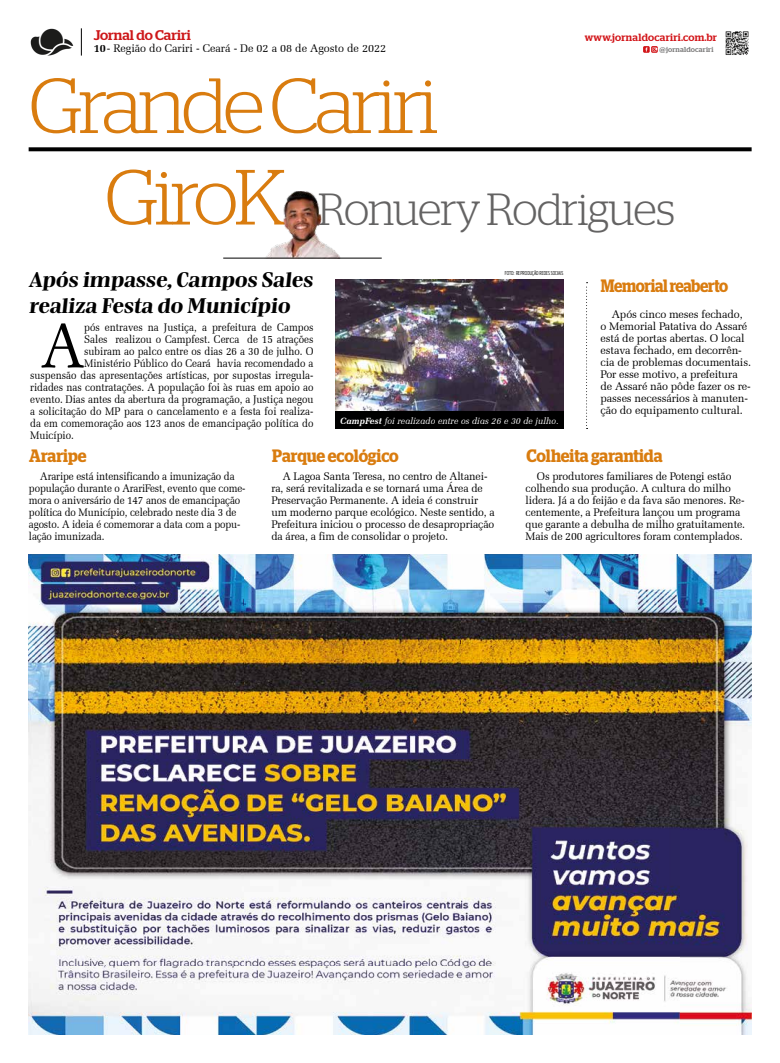
<style>
.page{position:relative;width:780px;height:1063px;background:#fff}
.page>*{position:absolute;margin:0;border:0;box-sizing:border-box;transform-origin:0 0}
.t1{font:300 78px "Stag";letter-spacing:-.05em;color:#d97c0f}
.t2{font:63.4px "Zapf Elliptical 711 BT";color:#000;scale:.91 1}
.t3{font:300 45px "Stag";letter-spacing:-.02em;color:#646363}
.t4{font:800 19.7px "Bridge Head";color:#000;scale:1.2 1}
.t5{font:600 17.9px "Stag";letter-spacing:-.01em;color:#d97c0f;scale:.89 1}
.t6{font:600 17.9px "Stag";letter-spacing:-.01em;color:#d97c0f;scale:.85 1}
.t7{font:500 14px "Stag";color:#cd1719}
.t8{font:11px/12px "Zapf Elliptical 711 BT";letter-spacing:-.01em;color:#000}
.t9{font:11px/12px "Zapf Elliptical 711 BT";letter-spacing:-.01em;color:#000;scale:.91 1}
.t10{font:500 10.4px "Stag";letter-spacing:.025em;color:#d21418}
.t11{font:italic 9px "Zapf Elliptical 711 BT";letter-spacing:.01em;color:#fff}
.t12{font:500 7.2px "Stag";letter-spacing:.025em;color:#7c7b7b}
.t13{font:300 5.3px "Antenna Extra Cond";letter-spacing:.01em;color:#000}
.s1{font-weight:700}
.s2{font-size:78px;color:#d97c0f}
</style>
<div class="page">
<img style="left:30px;top:28px;width:43px;height:28px">
<svg style="left:81px;top:28px;width:1px;height:28px"></svg>
<img style="left:725px;top:31px;width:24px;height:24px">
<div style="left:643px;top:46px;width:6px;height:7px;background:#d21418"></div>
<svg style="left:651px;top:46px;width:6px;height:7px"></svg>
<svg style="left:645px;top:47px;width:12px;height:5px"></svg>
<img style="left:28px;top:554px;width:723px;height:481px">
<img style="left:244px;top:191px;width:98px;height:67px">
<svg style="left:29px;top:147px;width:722px;height:4px;background:#131313"></svg>
<hr style="left:223px;top:258px;width:159px;height:1px;background:#000">
<svg style="left:586px;top:282px;width:1px;height:147px"></svg>
<img style="left:335px;top:279px;width:228px;height:133px">
<div style="left:335px;top:412px;width:228px;height:17px;background:#000"></div>
<p class="t7" style="left:94px;top:27px;width:98px">Jornal do Cariri</p>
<p class="t8" style="left:94px;top:42px;width:294px"><span class="s1">10</span>- Região do Cariri - Ceará - De 02 a 08 de Agosto de 2022</p>
<h1 class="t1" style="left:29px;top:62px;width:411px">Grande Cariri</h1>
<p class="t10" style="left:584px;top:32px;width:134px">www.jornaldocariri.com.br</p>
<p class="t12" style="left:659px;top:45px;width:55px">@jornaldocariri</p>
<h3 class="t3" style="left:105px;top:183px;width:572px"><span class="s2">GiroK</span> Ronuery Rodrigues</h3>
<p class="t13" style="left:504px;top:270px;width:60px">FOTO: REPRODUÇÃO REDES SOCIAIS</p>
<h3 class="t4" style="left:29px;top:266px;width:240px">Após impasse,Campos Sales</h3>
<h3 class="t6" style="left:601px;top:276px;width:151px">Memorial reaberto</h3>
<h3 class="t4" style="left:29px;top:292px;width:221px">realiza Festa do Município</h3>
<p class="t8" style="left:600px;top:308px;width:152px;text-indent:11px">Após cinco meses fechado, o Memorial Patativa do Assaré está de portas abertas. O local estava fechado, em decorrên&shy;cia de problemas documentais.<br>Por esse motivo, a prefeitura de Assaré não pôde fazer os re&shy;passes necessários à manuten&shy;ção do equipamento cultural.</p>
<h2 class="t2" style="left:41px;top:308px;width:49px">A</h2>
<p class="t9" style="left:84px;top:322px;width:253px">pós entraves na Justiça, a prefeitura de Campos</p>
<p class="t9" style="left:84px;top:334px;width:253px">Sales realizou o Campfest. Cerca de 15 atrações</p>
<p class="t9" style="left:84px;top:346px;width:253px">subiram ao palco entre os dias 26 a 30 de julho. O</p>
<p class="t9" style="left:84px;top:358px;width:253px">Ministério Público do Ceará havia recomendado a</p>
<p class="t9" style="left:30px;top:370px;width:313px">suspensão das apresentações artísticas, por supostas irregula-</p>
<p class="t9" style="left:30px;top:382px;width:313px">ridades nas contratações. A população foi às ruas em apoio ao</p>
<p class="t9" style="left:30px;top:394px;width:313px">evento. Dias antes da abertura da programação, a Justiça negou</p>
<p class="t9" style="left:30px;top:406px;width:313px">a solicitação do MP para o cancelamento e a festa foi realiza-</p>
<p class="t9" style="left:30px;top:418px;width:313px">da em comemoração aos 123 anos de emancipação política do</p>
<p class="t9" style="left:30px;top:430px;width:50px">Muicípio.</p>
<p class="t11" style="left:340px;top:415px;width:220px"><span class="s1">CampFest</span> foi realizado entre os dias 26 e 30 de julho.</p>
<h3 class="t5" style="left:29px;top:445px;width:66px">Araripe</h3>
<h3 class="t5" style="left:272px;top:445px;width:144px">Parque ecológico</h3>
<h3 class="t5" style="left:526px;top:445px;width:154px">Colheita garantida</h3>
<p class="t9" style="left:29px;top:470px;width:239px;text-indent:11px">Araripe está intensificando a imunização da população durante o ArariFest, evento que come&shy;mora o aniversário de 147 anos de emancipação política do Município, celebrado neste dia 3 de agosto. A ideia é comemorar a data com a popu&shy;lação imunizada.</p>
<p class="t8" style="left:271px;top:470px;width:225px;text-indent:11px">A Lagoa Santa Teresa, no centro de Altanei&shy;ra, será revitalizada e se tornará uma Área de Preservação Permanente. A ideia é construir um moderno parque ecológico. Neste sentido, a Prefeitura iniciou o processo de desapropriação da área, a fim de consolidar o projeto.</p>
<p class="t8" style="left:525px;top:470px;width:221px;text-indent:11px">Os produtores familiares de Potengi estão colhendo sua produção. A cultura do milho lidera. Já a do feijão e da fava são menores. Re&shy;centemente, a Prefeitura lançou um programa que garante a debulha de milho gratuitamente.<br>Mais de 200 agricultores foram contemplados.</p>
</div>
